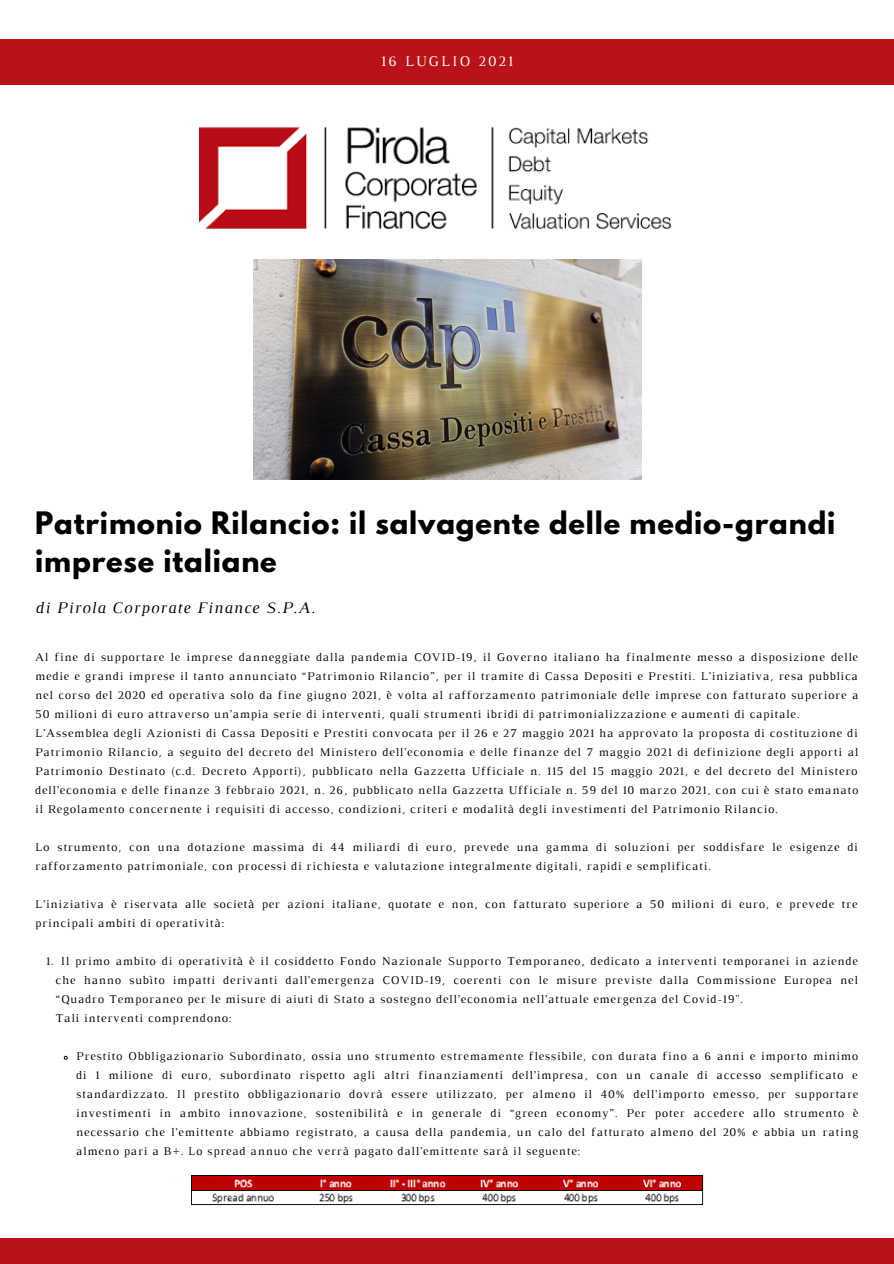
<style>
.page{position:relative;width:894px;height:1264px;background:#fff}
.page>*{position:absolute;margin:0;border:0;box-sizing:border-box;transform-origin:0 0}
.t1{font:700 27.45px/38px "League Spartan";letter-spacing:.03em;color:#000}
.t2{font:italic 16.5px "Luthier";letter-spacing:.07em;color:#000}
.t3{font:15px "Luthier";letter-spacing:.14em;color:#fff}
.t4{font:12px/19px "Luthier";letter-spacing:.07em;color:#000;text-align:justify}
</style>
<div class="page">
<div style="left:0;top:39px;width:893px;height:45px;background:#ba1219"></div>
<div style="left:0;top:1237px;width:893px;height:26px;background:#ba1219"></div>
<img style="left:199px;top:127px;width:473px;height:103px">
<img style="left:253px;top:260px;width:388px;height:219px">
<svg style="left:63px;top:1055px;width:5px;height:5px"></svg>
<img style="left:191px;top:1175px;width:512px;height:30px">
<p class="t3" style="left:381px;top:56px;width:133px">16 LUGLIO 2021</p>
<p class="t1" style="left:35px;top:507px;width:801px">Patrimonio Rilancio: il salvagente delle medio-grandi imprese italiane</p>
<p class="t2" style="left:35px;top:601px;width:281px">di Pirola Corporate Finance S.P.A.</p>
<p class="t4" style="left:35px;top:648px;width:824px">Al fine di supportare le imprese danneggiate dalla pandemia COVID-19, il Governo italiano ha finalmente messo a disposizione delle medie e grandi imprese il tanto annunciato “Patrimonio Rilancio”, per il tramite di Cassa Depositi e Prestiti. L’iniziativa, resa pubblica nel corso del 2020 ed operativa solo da fine giugno 2021, è volta al rafforzamento patrimoniale delle imprese con fatturato superiore a 50 milioni di euro attraverso un’ampia serie di interventi, quali strumenti ibridi di patrimonializzazione e aumenti di capitale.</p>
<p class="t4" style="left:35px;top:724px;width:824px">L’Assemblea degli Azionisti di Cassa Depositi e Prestiti convocata per il 26 e 27 maggio 2021 ha approvato la proposta di costituzione di Patrimonio Rilancio, a seguito del decreto del Ministero dell’economia e delle finanze del 7 maggio 2021 di definizione degli apporti al Patrimonio Destinato (c.d. Decreto Apporti), pubblicato nella Gazzetta Ufficiale n. 115 del 15 maggio 2021, e del decreto del Ministero dell’economia e delle finanze 3 febbraio 2021, n. 26, pubblicato nella Gazzetta Ufficiale n. 59 del 10 marzo 2021, con cui è stato emanato il Regolamento concernente i requisiti di accesso, condizioni, criteri e modalità degli investimenti del Patrimonio Rilancio.</p>
<p class="t4" style="left:35px;top:838px;width:823px">Lo strumento, con una dotazione massima di 44 miliardi di euro, prevede una gamma di soluzioni per soddisfare le esigenze di rafforzamento patrimoniale, con processi di richiesta e valutazione integralmente digitali, rapidi e semplificati.</p>
<p class="t4" style="left:35px;top:895px;width:823px">L’iniziativa è riservata alle società per azioni italiane, quotate e non, con fatturato superiore a 50 milioni di euro, e prevede tre principali ambiti di operatività:</p>
<p class="t4" style="left:46px;top:952px;width:9px">1.</p>
<p class="t4" style="left:56px;top:952px;width:803px;text-indent:5px">Il primo ambito di operatività è il cosiddetto Fondo Nazionale Supporto Temporaneo, dedicato a interventi temporanei in aziende che hanno subìto impatti derivanti dall’emergenza COVID-19, coerenti con le misure previste dalla Commissione Europea nel “Quadro Temporaneo per le misure di aiuti di Stato a sostegno dell’economia nell’attuale emergenza del Covid-19".</p>
<p class="t4" style="left:56px;top:1009px;width:177px">Tali interventi comprendono:</p>
<p class="t4" style="left:76px;top:1047px;width:783px">Prestito Obbligazionario Subordinato, ossia uno strumento estremamente flessibile, con durata fino a 6 anni e importo minimo di 1 milione di euro, subordinato rispetto agli altri finanziamenti dell’impresa, con un canale di accesso semplificato e standardizzato. Il prestito obbligazionario dovrà essere utilizzato, per almeno il 40% dell’importo emesso, per supportare investimenti in ambito innovazione, sostenibilità e in generale di “green economy”. Per poter accedere allo strumento è necessario che l’emittente abbiamo registrato, a causa della pandemia, un calo del fatturato almeno del 20% e abbia un rating almeno pari a B+. Lo spread annuo che verrà pagato dall’emittente sarà il seguente:</p>
</div>
